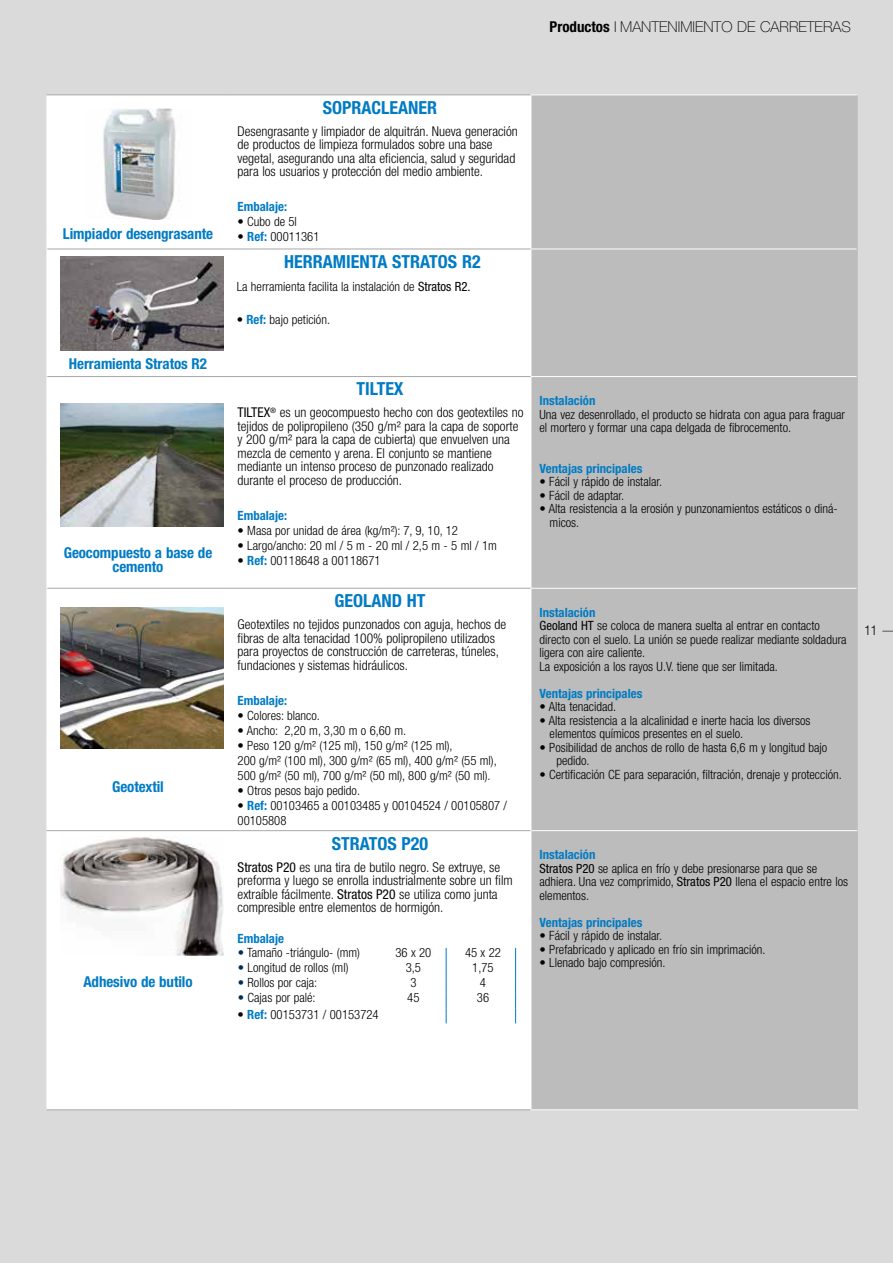
<style>
.page{position:relative;width:893px;height:1263px;background:#dadada}
.page>*{position:absolute;margin:0;border:0;box-sizing:border-box;transform-origin:0 0}
.t1{font:700 condensed 18px "Helvetica Neue LT Std";color:#007bc4}
.t2{font:700 condensed 15px/13.5px "Helvetica Neue LT Std";letter-spacing:-.005em;color:#007bc4;text-align:center}
.t3{font:100 15px "Helvetica Neue LT Std";color:#000}
.t4{font:300 condensed 13.5px/13.5px "Helvetica Neue LT Std";color:#000}
.t5{font:300 condensed 12.75px/13.5px "Helvetica Neue LT Std";color:#000}
.t6{font:700 condensed 12.75px "Helvetica Neue LT Std";color:#007bc4}
.s1{font-weight:700;font-stretch:condensed}
.s2{font-stretch:expanded}
.s3{font-weight:700;color:#007bc4}
.s4{font-weight:400}
.s5{color:#002e56}
</style>
<div class="page">
<div style="left:48px;top:96px;width:181px;height:734px;background:#fff"></div>
<div style="left:230px;top:95px;width:301px;height:1014px;background:#fff"></div>
<div style="left:532px;top:95px;width:325px;height:735px;background:#bcbcbc"></div>
<div style="left:47px;top:831px;width:182px;height:279px;background:#fff"></div>
<div style="left:531px;top:831px;width:326px;height:279px;background:#bcbcbc"></div>
<hr style="left:531px;top:94px;width:326px;height:1px;background:#fff">
<hr style="left:531px;top:249px;width:326px;height:1px;background:#fff">
<hr style="left:531px;top:376px;width:326px;height:1px;background:#fff">
<hr style="left:531px;top:588px;width:326px;height:1px;background:#fff">
<hr style="left:531px;top:830px;width:326px;height:1px;background:#fff">
<hr style="left:531px;top:1109px;width:326px;height:1px;background:#fff">
<hr style="left:229px;top:95px;width:1px;height:154px;background:#fff">
<hr style="left:531px;top:95px;width:1px;height:154px;background:#fff">
<hr style="left:229px;top:249px;width:1px;height:127px;background:#fff">
<hr style="left:531px;top:249px;width:1px;height:127px;background:#fff">
<hr style="left:229px;top:377px;width:1px;height:211px;background:#fff">
<hr style="left:531px;top:377px;width:1px;height:211px;background:#fff">
<hr style="left:229px;top:589px;width:1px;height:241px;background:#fff">
<hr style="left:531px;top:589px;width:1px;height:241px;background:#fff">
<hr style="left:229px;top:831px;width:1px;height:278px;background:#fff">
<hr style="left:531px;top:831px;width:1px;height:278px;background:#fff">
<hr style="left:47px;top:95px;width:1px;height:154px;background:#fff">
<hr style="left:47px;top:249px;width:1px;height:128px;background:#fff">
<hr style="left:47px;top:377px;width:1px;height:211px;background:#fff">
<hr style="left:47px;top:588px;width:1px;height:242px;background:#fff">
<hr style="left:47px;top:94px;width:182px;height:1px;background:#a8a8a7">
<hr style="left:229px;top:94px;width:302px;height:1px;background:#a8a8a7">
<hr style="left:47px;top:249px;width:182px;height:1px;background:#a8a8a7">
<hr style="left:229px;top:249px;width:302px;height:1px;background:#a8a8a7">
<hr style="left:47px;top:376px;width:182px;height:1px;background:#a8a8a7">
<hr style="left:229px;top:376px;width:302px;height:1px;background:#a8a8a7">
<hr style="left:47px;top:588px;width:182px;height:1px;background:#a8a8a7">
<hr style="left:229px;top:588px;width:302px;height:1px;background:#a8a8a7">
<hr style="left:47px;top:830px;width:182px;height:1px;background:#a8a8a7">
<hr style="left:229px;top:830px;width:302px;height:1px;background:#a8a8a7">
<hr style="left:47px;top:1109px;width:182px;height:1px;background:#a8a8a7">
<hr style="left:229px;top:1109px;width:302px;height:1px;background:#a8a8a7">
<hr style="left:857px;top:95px;width:1px;height:154px;background:#bdbcbc">
<hr style="left:857px;top:249px;width:1px;height:128px;background:#bdbcbc">
<hr style="left:857px;top:377px;width:1px;height:211px;background:#bdbcbc">
<hr style="left:857px;top:588px;width:1px;height:242px;background:#bdbcbc">
<hr style="left:857px;top:831px;width:1px;height:278px;background:#bdbcbc">
<svg style="left:446px;top:948px;width:1px;height:75px"></svg>
<svg style="left:515px;top:948px;width:1px;height:75px"></svg>
<img style="left:86px;top:108px;width:105px;height:112px">
<img style="left:61px;top:256px;width:163px;height:95px">
<img style="left:61px;top:404px;width:163px;height:122px">
<img style="left:61px;top:608px;width:163px;height:140px">
<img style="left:61px;top:836px;width:163px;height:119px">
<p class="t3" style="left:550px;top:18px;width:303px"><span class="s1">Productos</span> <span class="s2">l</span> MANTENIMIENTO DE CARRETERAS</p>
<p class="t2" style="left:63px;top:226px;width:152px">Limpiador desengrasante</p>
<p class="t2" style="left:69px;top:357px;width:140px">Herramienta Stratos R2</p>
<p class="t2" style="left:64px;top:546px;width:150px">Geocompuesto a base de cemento</p>
<p class="t2" style="left:112px;top:779px;width:53px">Geotextil</p>
<p class="t2" style="left:83px;top:974px;width:111px">Adhesivo de butilo</p>
<h1 class="t1" style="left:323px;top:96px;width:116px">SOPRACLEANER</h1>
<p class="t4" style="left:238px;top:124px;width:282px">Desengrasante y limpiador de alquitrán. Nueva generación de productos de limpieza formulados sobre una base vegetal, asegurando una alta eficiencia, salud y seguridad para los usuarios y protección del medio ambiente.</p>
<p class="t6" style="left:238px;top:199px;width:51px">Embalaje:</p>
<p class="t5" style="left:238px;top:215px;width:61px">• Cubo de 5l</p>
<p class="t5" style="left:238px;top:230px;width:83px">• <span class="s3">Ref:</span> 00011361</p>
<h1 class="t1" style="left:284px;top:251px;width:198px">HERRAMIENTA STRATOS R2</h1>
<p class="t5" style="left:237px;top:280px;width:235px">La herramienta facilita la instalación de <span class="s4">Stratos R2.</span></p>
<p class="t5" style="left:237px;top:312px;width:95px">• <span class="s3">Ref:</span> bajo petición.</p>
<h1 class="t1" style="left:356px;top:378px;width:49px">TILTEX</h1>
<p class="t4" style="left:238px;top:406px;width:287px"><span class="s4">TILTEX</span><sup>®</sup> es un geocompuesto hecho con dos geotextiles no tejidos de polipropileno (350 g/m² para la capa de soporte y 200 g/m² para la capa de cubierta) que envuelven una mezcla de cemento y arena. El conjunto se mantiene mediante un intenso proceso de punzonado realizado durante el proceso de producción.</p>
<p class="t6" style="left:238px;top:508px;width:51px">Embalaje:</p>
<p class="t5" style="left:238px;top:524px;width:222px">• Masa por unidad de área (kg/m²): 7, 9, 10, 12</p>
<p class="t5" style="left:238px;top:539px;width:261px">• Largo/ancho: 20 ml / 5 m - 20 ml / 2,5 m - 5 ml / 1m</p>
<p class="t5" style="left:238px;top:553px;width:145px">• <span class="s3">Ref:</span> 00118648 a 00118671</p>
<h1 class="t1" style="left:334px;top:590px;width:93px">GEOLAND HT</h1>
<p class="t4" style="left:238px;top:617px;width:270px">Geotextiles no tejidos punzonados con aguja, hechos de fibras de alta tenacidad 100% polipropileno utilizados para proyectos de construcción de carreteras, túneles, fundaciones y sistemas hidráulicos.</p>
<p class="t6" style="left:238px;top:692px;width:51px">Embalaje:</p>
<p class="t5" style="left:238px;top:708px;width:84px">• Colores: blanco.</p>
<p class="t5" style="left:238px;top:723px;width:170px">• Ancho: 2,20 m, 3,30 m o 6,60 m.</p>
<p class="t5" style="left:238px;top:737px;width:261px;line-height:15px">• Peso 120 g/m² (125 ml), 150 g/m² (125 ml),<br>200 g/m² (100 ml), 300 g/m² (65 ml), 400 g/m² (55 ml),<br>500 g/m² (50 ml), 700 g/m² (50 ml), 800 g/m² (50 ml).</p>
<p class="t5" style="left:238px;top:783px;width:124px">• Otros pesos bajo pedido.</p>
<p class="t5" style="left:238px;top:797px;width:271px;line-height:15px">• <span class="s3">Ref:</span> 00103465 a 00103485 y 00104524 / 00105807 /<br>00105808</p>
<h1 class="t1" style="left:332px;top:832px;width:98px">STRATOS P20</h1>
<p class="t4" style="left:238px;top:860px;width:277px"><span class="s4">Stratos P20</span> es una tira de butilo negro. Se extruye, se preforma y luego se enrolla industrialmente sobre un film extraíble fácilmente. <span class="s4">Stratos P20</span> se utiliza como junta compresible entre elementos de hormigón.</p>
<p class="t6" style="left:238px;top:930px;width:48px">Embalaje</p>
<p class="t5" style="left:238px;top:946px;width:124px"><span class="s5">•</span> Tamaño -triángulo- (mm)</p>
<p class="t5" style="left:395px;top:946px;width:37px">36 x 20</p>
<p class="t5" style="left:465px;top:946px;width:37px">45 x 22</p>
<p class="t5" style="left:238px;top:961px;width:112px"><span class="s5">•</span> Longitud de rollos (ml)</p>
<p class="t5" style="left:406px;top:961px;width:17px">3,5</p>
<p class="t5" style="left:472px;top:961px;width:23px">1,75</p>
<p class="t5" style="left:238px;top:976px;width:81px"><span class="s5">•</span> Rollos por caja:</p>
<p class="t5" style="left:410px;top:976px;width:8px">3</p>
<p class="t5" style="left:480px;top:976px;width:8px">4</p>
<p class="t5" style="left:238px;top:991px;width:79px"><span class="s5">•</span> Cajas por palé:</p>
<p class="t5" style="left:407px;top:991px;width:14px">45</p>
<p class="t5" style="left:477px;top:991px;width:14px">36</p>
<p class="t5" style="left:238px;top:1007px;width:143px">• <span class="s3">Ref:</span> 00153731 / 00153724</p>
<p class="t6" style="left:539px;top:393px;width:57px">Instalación</p>
<p class="t5" style="left:539px;top:407px;width:307px">Una vez desenrollado, el producto se hidrata con agua para fraguar el mortero y formar una capa delgada de fibrocemento.</p>
<p class="t6" style="left:539px;top:460px;width:104px">Ventajas principales</p>
<p class="t5" style="left:539px;top:475px;width:124px">• Fácil y rápido de instalar.</p>
<p class="t5" style="left:539px;top:488px;width:86px">• Fácil de adaptar.</p>
<p class="t5" style="left:550px;top:502px;width:290px;text-indent:-10px">• Alta resistencia a la erosión y punzonamientos estáticos o diná&shy;micos.</p>
<p class="t5" style="left:539px;top:605px;width:309px"><span class="s3">Instalación<br></span><span class="s4">Geoland HT</span> se coloca de manera suelta al entrar en contacto directo con el suelo. La unión se puede realizar mediante soldadura ligera con aire caliente.<br>La exposición a los rayos U.V. tiene que ser limitada.</p>
<p class="t6" style="left:539px;top:686px;width:104px">Ventajas principales</p>
<p class="t5" style="left:539px;top:700px;width:78px">• Alta tenacidad.</p>
<p class="t5" style="left:550px;top:713px;width:262px;text-indent:-10px">• Alta resistencia a la alcalinidad e inerte hacia los diversos elementos químicos presentes en el suelo.</p>
<p class="t5" style="left:556px;top:740px;width:272px;text-indent:-17px">• Posibilidad de anchos de rollo de hasta 6,6 m y longitud bajo pedido.</p>
<p class="t5" style="left:539px;top:767px;width:304px">• Certificación CE para separación, filtración, drenaje y protección.</p>
<p class="t5" style="left:539px;top:848px;width:310px"><span class="s3">Instalación<br></span><span class="s4">Stratos P20</span> se aplica en frío y debe presionarse para que se adhiera. Una vez comprimido, <span class="s4">Stratos P20</span> llena el espacio entre los elementos.</p>
<p class="t6" style="left:539px;top:914px;width:104px">Ventajas principales</p>
<p class="t5" style="left:539px;top:929px;width:124px">• Fácil y rápido de instalar.</p>
<p class="t5" style="left:539px;top:942px;width:227px">• Prefabricado y aplicado en frío sin imprimación.</p>
<p class="t5" style="left:539px;top:956px;width:128px">• Llenado bajo compresión.</p>
<p class="t4" style="left:864px;top:623px;width:14px">11</p>
</div>
